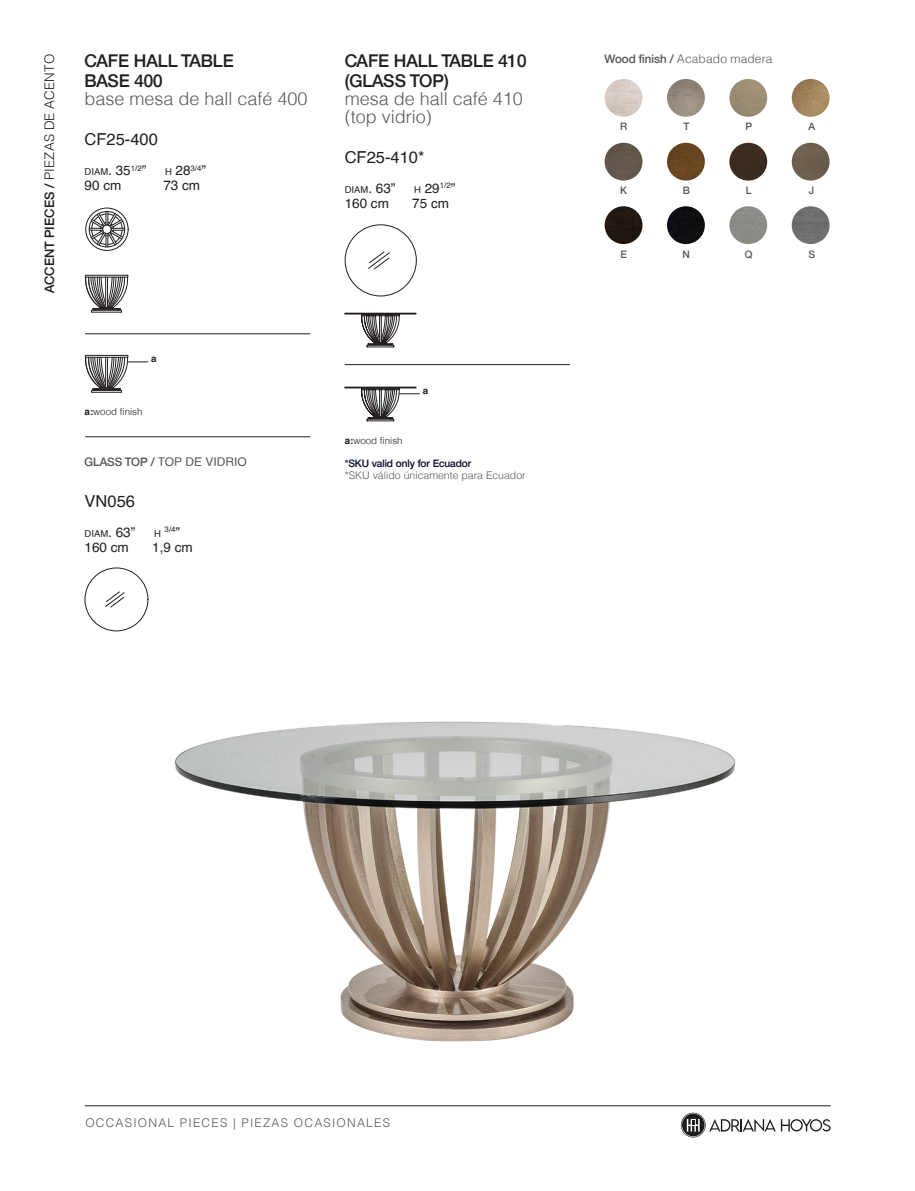
<style>
.page{position:relative;width:915px;height:1191px;background:#fff}
.page>*{position:absolute;margin:0;border:0;box-sizing:border-box;transform-origin:0 0}
.t1{font:300 18px/18px "Helvetica";color:#57585a}
.t2{font:500 18px/19.5px "Helvetica";color:#231f20}
.t3{font:16.5px "Helvetica";color:#231f20}
.t4{font:16.5px "Helvetica";color:#231f20}
.t5{font:13.5px "Helvetica";color:#231f20}
.t6{font:13.5px "Helvetica";color:#231f20}
.t7{font:300 13.35px "Helvetica";letter-spacing:.01em;color:#231f20}
.t8{font:300 12px "Helvetica";letter-spacing:.1em;color:#57585a}
.t9{font:300 12px "Helvetica";letter-spacing:.01em;color:#57585a}
.t10{font:12px "Helvetica";color:#57585a}
.t11{font:300 10.5px "Helvetica";color:#57585a}
.t12{font:500 10.5px "Helvetica";color:#080b29}
.t13{font:500 10.5px "Helvetica";color:#57585a}
.t14{font:300 9.75px "Helvetica";color:#231f20}
.t15{font:700 9.75px "Helvetica";color:#231f20}
.t16{font:9.45px "Helvetica";color:#231f20}
.t17{font:7.8px "Helvetica";color:#231f20}
.s1{font-weight:500}
.s2{font-size:13.5px}
.s3{font-size:9.45px}
.s4{font-weight:700}
</style>
<div class="page">
<hr style="left:85px;top:1105px;width:745px;height:1px;background:#231f20">
<svg style="left:680px;top:1112px;width:150px;height:25px"></svg>
<img style="left:604px;top:206px;width:38px;height:38px;border-radius:19px">
<img style="left:604px;top:143px;width:38px;height:38px;border-radius:19px">
<img style="left:604px;top:79px;width:38px;height:38px;border-radius:19px">
<img style="left:729px;top:206px;width:38px;height:38px;border-radius:19px">
<img style="left:729px;top:79px;width:38px;height:38px;border-radius:19px">
<img style="left:729px;top:143px;width:38px;height:38px;border-radius:19px">
<img style="left:791px;top:143px;width:38px;height:38px;border-radius:19px">
<img style="left:791px;top:206px;width:38px;height:38px;border-radius:19px">
<img style="left:791px;top:79px;width:38px;height:38px;border-radius:19px">
<img style="left:666px;top:143px;width:38px;height:38px;border-radius:19px">
<img style="left:666px;top:206px;width:38px;height:38px;border-radius:19px">
<img style="left:666px;top:79px;width:38px;height:38px;border-radius:19px">
<hr style="left:85px;top:436px;width:225px;height:1px;background:#231f20">
<hr style="left:344px;top:364px;width:225px;height:1px;background:#231f20">
<hr style="left:85px;top:333px;width:225px;height:1px;background:#231f20">
<div style="left:86px;top:208px;width:42px;height:42px;border:1px solid #231f20;border-radius:50%"></div>
<svg style="left:89px;top:211px;width:36px;height:36px"></svg>
<svg style="left:85px;top:275px;width:43px;height:38px"></svg>
<svg style="left:344px;top:225px;width:72px;height:122px"></svg>
<img style="left:174px;top:721px;width:562px;height:321px">
<div style="left:85px;top:568px;width:63px;height:63px;border:1px solid #231f20;border-radius:50%"></div>
<svg style="left:105px;top:591px;width:19px;height:16px"></svg>
<svg style="left:85px;top:355px;width:63px;height:38px"></svg>
<svg style="left:344px;top:386px;width:75px;height:35px"></svg>
<p class="t7" style="left:44px;top:293px;width:241px;rotate:-90deg"><span class="s1">ACCENT PIECES /</span> PIEZAS DE ACENTO</p>
<p class="t2" style="left:85px;top:53px;width:151px">CAFE HALL TABLE<br>BASE 400</p>
<p class="t1" style="left:85px;top:91px;width:224px">base mesa de hall café 400</p>
<p class="t3" style="left:85px;top:133px;width:75px">CF25-400</p>
<p class="t16" style="left:85px;top:166px;width:63px">DIAM<span class="s2">. 35</span><sup>1/2</sup><span class="s2">”</span></p>
<p class="t6" style="left:165px;top:162px;width:43px"><span class="s3">H</span> 28<sup>3/4</sup>”</p>
<p class="t5" style="left:85px;top:180px;width:38px">90 cm</p>
<p class="t5" style="left:163px;top:180px;width:38px">73 cm</p>
<p class="t2" style="left:344px;top:53px;width:183px">CAFE HALL TABLE 410 (GLASS TOP)</p>
<p class="t1" style="left:344px;top:91px;width:180px">mesa de hall café 410 (top vidrio)</p>
<p class="t3" style="left:344px;top:151px;width:81px">CF25-410*</p>
<p class="t16" style="left:344px;top:184px;width:52px">DIAM<span class="s2">. 63”</span></p>
<p class="t6" style="left:414px;top:180px;width:43px"><span class="s3">H</span> 29<sup>1/2</sup>”</p>
<p class="t5" style="left:344px;top:198px;width:46px">160 cm</p>
<p class="t5" style="left:412px;top:198px;width:38px">75 cm</p>
<p class="t15" style="left:151px;top:353px;width:7px">a</p>
<p class="t14" style="left:85px;top:408px;width:59px"><span class="s4">a:</span>wood finish</p>
<p class="t14" style="left:344px;top:436px;width:59px"><span class="s4">a:</span>wood finish</p>
<p class="t15" style="left:422px;top:385px;width:7px">a</p>
<p class="t10" style="left:85px;top:457px;width:164px"><span class="s1">GLASS TOP /</span> TOP DE VIDRIO</p>
<p class="t12" style="left:344px;top:459px;width:128px">*SKU valid only for Ecuador</p>
<p class="t11" style="left:344px;top:471px;width:182px">*SKU válido únicamente para Ecuador</p>
<p class="t4" style="left:85px;top:491px;width:52px">VN056</p>
<p class="t16" style="left:85px;top:528px;width:52px">DIAM<span class="s2">. 63”</span></p>
<p class="t16" style="left:154px;top:528px;width:8px">H</p>
<p class="t17" style="left:164px;top:525px;width:17px">3/4<span class="s2">”</span></p>
<p class="t5" style="left:85px;top:542px;width:46px">160 cm</p>
<p class="t5" style="left:152px;top:542px;width:42px">1,9 cm</p>
<p class="t9" style="left:604px;top:54px;width:169px"><span class="s1">Wood finish /</span> Acabado madera</p>
<p class="t13" style="left:619px;top:120px;width:9px">R</p>
<p class="t13" style="left:683px;top:120px;width:7px">T</p>
<p class="t13" style="left:745px;top:120px;width:8px">P</p>
<p class="t13" style="left:808px;top:120px;width:8px">A</p>
<p class="t13" style="left:620px;top:184px;width:8px">K</p>
<p class="t13" style="left:620px;top:248px;width:8px">E</p>
<p class="t13" style="left:682px;top:184px;width:9px">B</p>
<p class="t13" style="left:682px;top:248px;width:9px">N</p>
<p class="t13" style="left:745px;top:184px;width:7px">L</p>
<p class="t13" style="left:808px;top:184px;width:7px">J</p>
<p class="t13" style="left:744px;top:248px;width:9px">Q</p>
<p class="t13" style="left:808px;top:248px;width:8px">S</p>
<p class="t8" style="left:85px;top:1117px;width:306px">OCCASIONAL PIECES | PIEZAS OCASIONALES</p>
</div>
